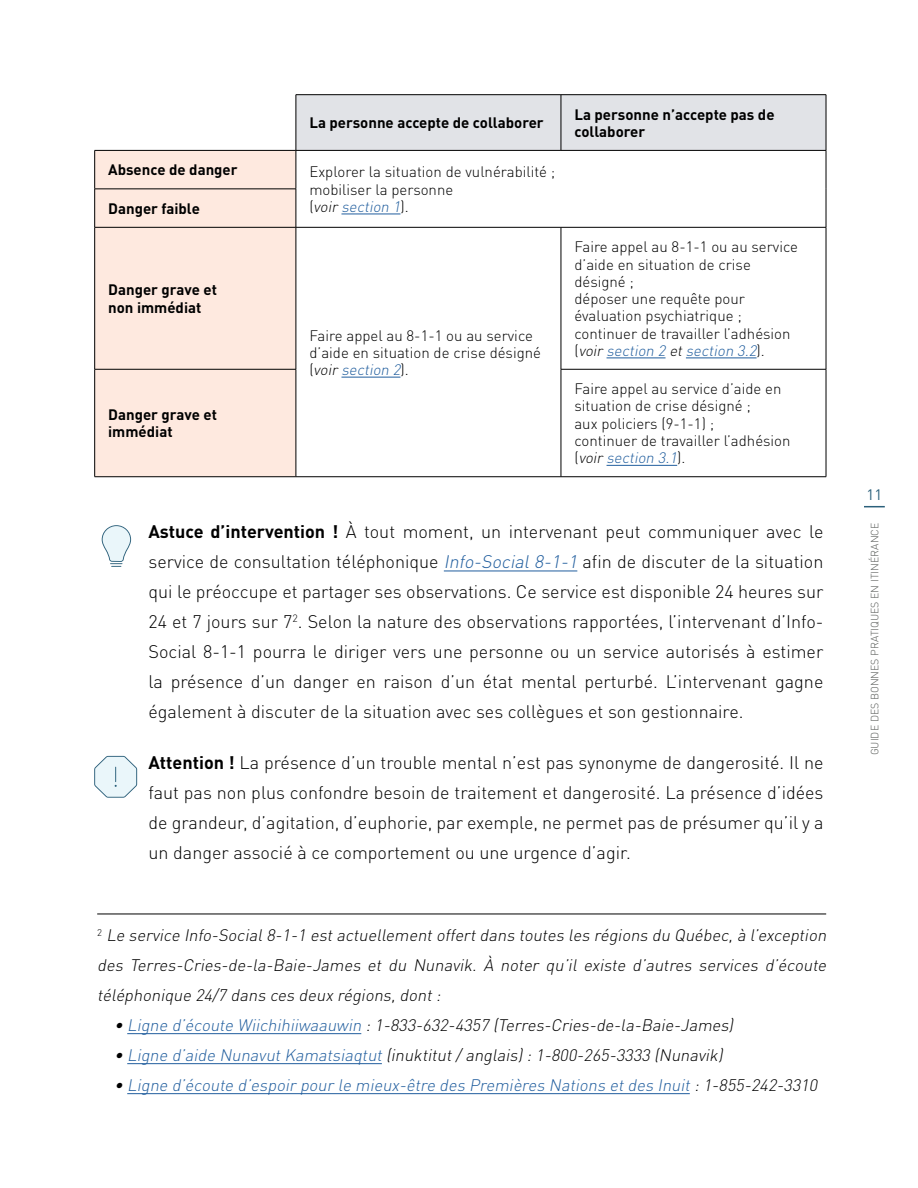
<style>
.page{position:relative;width:918px;height:1188px;background:#fff}
.page>*{position:absolute;margin:0;border:0;box-sizing:border-box;transform-origin:0 0}
.t1{font:300 18px/30px "DIN Offc";color:#000;text-align:justify}
.t2{font:italic 300 16.5px/30px "DIN Offc";color:#000;text-align:justify}
.t3{font:italic 300 16.5px "DIN Offc";color:#215e9e}
.t4{font:300 15px/17.2px "DIN Offc";color:#000}
.t5{font:700 15px/17.2px "DIN Offc";color:#000}
.t6{font:italic 300 15px "DIN Offc";color:#215e9e}
.t7{font:15px "DIN Offc";color:#2b607b}
.t8{font:300 10.5px "DIN Offc";color:#575a57}
.s1{font-style:normal;color:#000}
.s2{color:#000}
.s3{font-style:italic}
.s4{font-style:italic;color:#215e9e}
.s5{font-weight:700}
.s6{color:#215e9e}
</style>
<div class="page">
<svg style="left:864px;top:506px;width:21px;height:1px"></svg>
<hr style="left:444px;top:571px;width:133px;height:1px;background:#215e9e">
<div style="left:297px;top:95px;width:529px;height:55px;background:#e1e3e7"></div>
<div style="left:95px;top:151px;width:201px;height:325px;background:#fee9df"></div>
<hr style="left:296px;top:94px;width:265px;height:1px;background:#000">
<hr style="left:296px;top:95px;width:1px;height:55px;background:#000">
<hr style="left:561px;top:94px;width:265px;height:1px;background:#000">
<hr style="left:561px;top:95px;width:1px;height:55px;background:#000">
<hr style="left:826px;top:95px;width:1px;height:55px;background:#000">
<hr style="left:94px;top:150px;width:202px;height:1px;background:#000">
<hr style="left:94px;top:151px;width:1px;height:38px;background:#000">
<hr style="left:296px;top:150px;width:265px;height:1px;background:#000">
<hr style="left:296px;top:151px;width:1px;height:38px;background:#000">
<hr style="left:561px;top:150px;width:265px;height:1px;background:#000">
<hr style="left:826px;top:151px;width:1px;height:38px;background:#000">
<hr style="left:94px;top:189px;width:202px;height:1px;background:#000">
<hr style="left:94px;top:189px;width:1px;height:38px;background:#000">
<hr style="left:296px;top:189px;width:1px;height:38px;background:#000">
<hr style="left:826px;top:189px;width:1px;height:38px;background:#000">
<hr style="left:94px;top:227px;width:202px;height:1px;background:#000">
<hr style="left:94px;top:228px;width:1px;height:141px;background:#000">
<hr style="left:296px;top:227px;width:265px;height:1px;background:#000">
<hr style="left:296px;top:228px;width:1px;height:141px;background:#000">
<hr style="left:561px;top:227px;width:265px;height:1px;background:#000">
<hr style="left:561px;top:228px;width:1px;height:141px;background:#000">
<hr style="left:826px;top:228px;width:1px;height:141px;background:#000">
<hr style="left:94px;top:369px;width:202px;height:1px;background:#000">
<hr style="left:94px;top:369px;width:1px;height:108px;background:#000">
<hr style="left:296px;top:369px;width:1px;height:108px;background:#000">
<hr style="left:561px;top:369px;width:265px;height:1px;background:#000">
<hr style="left:561px;top:369px;width:1px;height:108px;background:#000">
<hr style="left:826px;top:369px;width:1px;height:108px;background:#000">
<hr style="left:94px;top:476px;width:202px;height:1px;background:#000">
<hr style="left:296px;top:476px;width:265px;height:1px;background:#000">
<hr style="left:561px;top:476px;width:265px;height:1px;background:#000">
<hr style="left:341px;top:214px;width:59px;height:1px;background:#215e9e">
<hr style="left:341px;top:377px;width:59px;height:1px;background:#215e9e">
<hr style="left:607px;top:358px;width:59px;height:1px;background:#215e9e">
<hr style="left:686px;top:358px;width:71px;height:1px;background:#215e9e">
<hr style="left:607px;top:465px;width:70px;height:1px;background:#215e9e">
<svg style="left:102px;top:525px;width:29px;height:42px"></svg>
<svg style="left:94px;top:756px;width:43px;height:42px"></svg>
<hr style="left:97px;top:914px;width:729px;height:1px;background:#000">
<hr style="left:127px;top:1033px;width:234px;height:1px;background:#215e9e">
<hr style="left:127px;top:1063px;width:255px;height:1px;background:#215e9e">
<hr style="left:127px;top:1093px;width:563px;height:1px;background:#215e9e">
<p class="t5" style="left:309px;top:114px;width:236px">La personne accepte de collaborer</p>
<p class="t5" style="left:574px;top:105px;width:202px">La personne n’accepte pas de collaborer</p>
<p class="t5" style="left:108px;top:161px;width:131px">Absence de danger</p>
<p class="t4" style="left:309px;top:163px;width:247px">Explorer la situation de vulnérabilité ; mobiliser la personne</p>
<p class="t5" style="left:108px;top:199px;width:93px">Danger faible</p>
<p class="t6" style="left:309px;top:197px;width:101px"><span class="s1">(</span><span class="s2">voir</span> section 1<span class="s1">) .</span></p>
<p class="t5" style="left:108px;top:281px;width:110px">Danger grave et non immédiat</p>
<p class="t5" style="left:108px;top:405px;width:110px">Danger grave et immédiat</p>
<p class="t4" style="left:309px;top:326px;width:233px">Faire appel au 8-1-1 ou au service d’aide en situation de crise désigné ( <span class="s3">voir</span> <span class="s4">section 2</span>) .</p>
<p class="t4" style="left:574px;top:238px;width:225px">Faire appel au 8-1-1 ou au service d’aide en situation de crise désigné ;<br>déposer une requête pour évaluation psychiatrique ; continuer de travailler l’adhésion ( <span class="s3">voir</span> <span class="s4">section 2</span> <span class="s3">et</span> <span class="s4">section 3.2</span>) .</p>
<p class="t4" style="left:574px;top:380px;width:218px">Faire appel au service d’aide en situation de crise désigné ;<br>aux policiers (9-1-1) ;<br>continuer de travailler l’adhésion (<span class="s3">voir</span> <span class="s4">section 3.1</span>) .</p>
<p class="t1" style="left:148px;top:517px;width:677px"><span class="s5">Astuce d’intervention !</span> À tout moment, un intervenant peut communiquer avec le service de consultation téléphonique <span class="s4">Info-Social 8-1-1</span> afin de discuter de la situation qui le préoccupe et partager ses observations. Ce service est disponible 24 heures sur 24 et 7 jours sur 7<sup>2</sup>. Selon la nature des observations rapportées, l’intervenant d’Info-Social 8-1-1 pourra le diriger vers une personne ou un service autorisés à estimer la présence d’un danger en raison d’un état mental perturbé. L’intervenant gagne également à discuter de la situation avec ses collègues et son gestionnaire.</p>
<p class="t1" style="left:148px;top:747px;width:677px"><span class="s5">Attention !</span> La présence d’un trouble mental n’est pas synonyme de dangerosité. Il ne faut pas non plus confondre besoin de traitement et dangerosité. La présence d’idées de grandeur, d’agitation, d’euphorie, par exemple, ne permet pas de présumer qu’il y a un danger associé à ce comportement ou une urgence d’agir.</p>
<p class="t2" style="left:97px;top:920px;width:734px"><sup>2</sup> Le service Info-Social8-1-1 estactuellementoffertdans toutes les régions du Québec,à l’exception des Terres-Cries-de-la-Baie-James et du Nunavik. À noter qu’il existe d’autres services d’écoute téléphonique 24/7 dans ces deux régions,dont:</p>
<p class="t2" style="left:114px;top:1010px;width:624px">• <span class="s6">Ligne d’écoute Wiichihiiwaauwin</span> :1-833-632-4357 (Terres-Cries-de-la-Baie-James)</p>
<p class="t2" style="left:114px;top:1040px;width:614px">• <span class="s6">Ligne d’aide NunavutKamatsiaqtut</span>(inuktitut/anglais):1-800-265-3333 (Nunavik)</p>
<p class="t3" style="left:114px;top:1075px;width:708px"><span class="s2">•</span> Ligne d’écoute d’espoir pour le mieux-être des Premières Nations etdes Inuit<span class="s2">:1-855-242-3310</span></p>
<p class="t7" style="left:867px;top:485px;width:17px">11</p>
<p class="t8" style="left:868px;top:755px;width:234px;rotate:-90deg">GUIDE DES BONNES PRATIQUES EN ITINÉRANCE</p>
</div>
